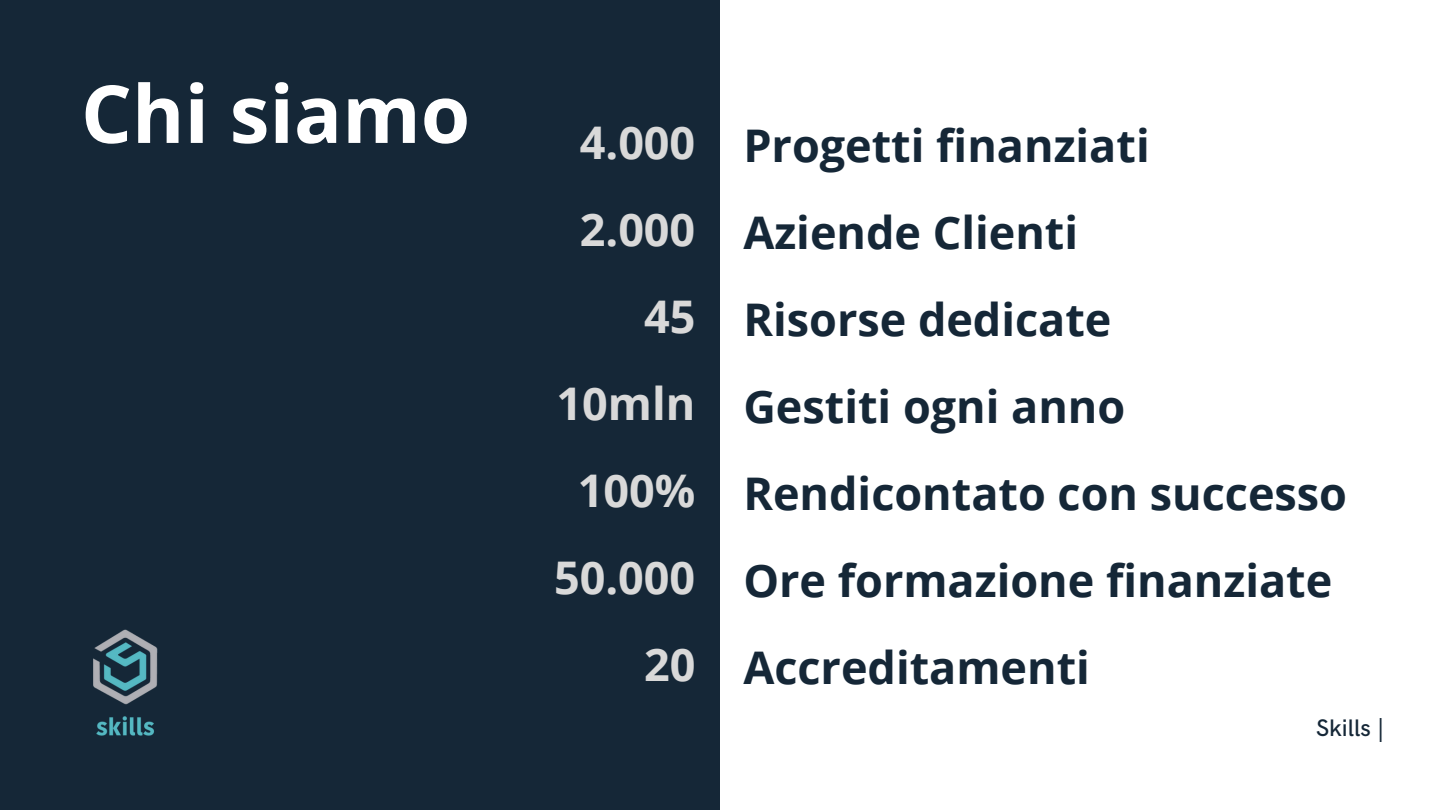
<style>
.page{position:relative;width:1440px;height:810px;background:#fff}
.page>*{position:absolute;margin:0;border:0;box-sizing:border-box;transform-origin:0 0}
.t1{font:700 80px "Open Sans";color:#fff}
.t2{font:700 45px "Open Sans";color:#152737}
.t3{font:700 45px "Open Sans";color:#d9d9d9}
.t4{font:500 24px "HK Grotesk";color:#152737}
</style>
<div class="page">
<div style="left:0;top:0;width:720px;height:810px;background:#152737"></div>
<img style="left:93px;top:629px;width:65px;height:107px">
<h1 class="t1" style="left:81px;top:57px;width:391px">Chi siamo</h1>
<h2 class="t3" style="left:580px;top:111px;width:117px">4.000</h2>
<p class="t2" style="left:743px;top:114px;width:408px">Progetti finanziati</p>
<h2 class="t3" style="left:580px;top:198px;width:117px">2.000</h2>
<h2 class="t2" style="left:743px;top:201px;width:336px">Aziende Clienti</h2>
<h2 class="t3" style="left:644px;top:285px;width:53px">45</h2>
<h2 class="t2" style="left:743px;top:288px;width:370px">Risorse dedicate</h2>
<h2 class="t3" style="left:557px;top:372px;width:140px">10mln</h2>
<h2 class="t2" style="left:743px;top:375px;width:384px">Gestiti ogni anno</h2>
<h2 class="t3" style="left:578px;top:459px;width:119px">100%</h2>
<h2 class="t2" style="left:743px;top:462px;width:605px">Rendicontato con successo</h2>
<h2 class="t3" style="left:554px;top:546px;width:143px">50.000</h2>
<h2 class="t2" style="left:743px;top:549px;width:591px">Ore formazione finanziate</h2>
<h2 class="t3" style="left:644px;top:633px;width:53px">20</h2>
<h2 class="t2" style="left:743px;top:636px;width:348px">Accreditamenti</h2>
<p class="t4" style="left:1316px;top:715px;width:70px">Skills |</p>
</div>
